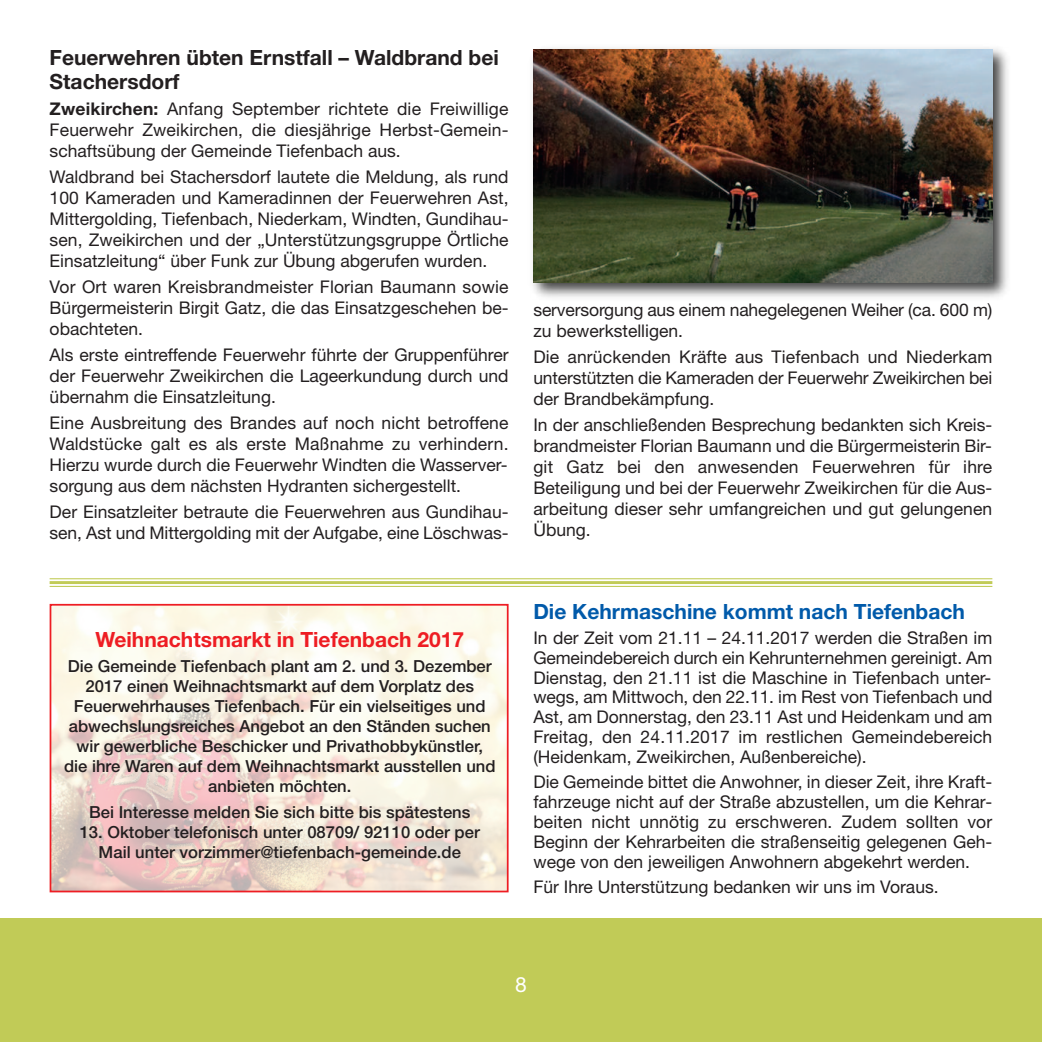
<style>
.page{position:relative;width:1042px;height:1042px;background:#fff}
.page>*{position:absolute;margin:0;border:0;box-sizing:border-box;transform-origin:0 0}
.t1{font:700 21px/24.5px "Helvetica Neue";color:#231f20}
.t2{font:700 21px "Helvetica Neue";color:#015aaa}
.t3{font:700 21px "Helvetica Neue";color:#ee1d23}
.t4{font:21px "Helvetica Neue";color:#fff}
.t5{font:17.5px/21px "Helvetica Neue";color:#231f20;text-align:justify}
.t6{font:500 16.62px/20.1px "Helvetica Neue";color:#231f20;text-align:center}
.s1{font-weight:700}
</style>
<div class="page">
<div style="left:0;top:918px;width:1042px;height:124px;background:#c1cb57"></div>
<img style="left:532px;top:48px;width:476px;height:249px">
<img style="left:533px;top:50px;width:459px;height:232px">
<img style="left:53px;top:607px;width:452px;height:282px">
<div style="left:50px;top:604px;width:458px;height:288px;border:2px solid #ee1d23"></div>
<hr style="left:50px;top:578px;width:942px;height:1px;background:#c1cb57">
<hr style="left:50px;top:581px;width:942px;height:3px;background:#c1cb57">
<hr style="left:50px;top:586px;width:942px;height:1px;background:#c1cb57">
<p class="t1" style="left:50px;top:47px;width:451px">Feuerwehren übten Ernstfall – Waldbrand bei<br>Stachersdorf</p>
<p class="t5" style="left:50px;top:100px;width:460px"><span class="s1">Zweikirchen:</span> Anfang September richtete die Freiwillige Feuerwehr Zweikirchen, die diesjährige Herbst-Gemein&shy;schaftsübung der Gemeinde Tiefenbach aus.</p>
<p class="t5" style="left:50px;top:168px;width:460px">Waldbrand bei Stachersdorf lautete die Meldung, als rund 100 Kameraden und Kameradinnen der Feuerwehren Ast, Mittergolding, Tiefenbach, Niederkam, Windten, Gundihau&shy;sen, Zweikirchen und der „Unterstützungsgruppe Örtliche Einsatzleitung“ über Funk zur Übung abgerufen wurden.</p>
<p class="t5" style="left:50px;top:278px;width:460px">Vor Ort waren Kreisbrandmeister Florian Baumann sowie Bürgermeisterin Birgit Gatz, die das Einsatzgeschehen be&shy;obachteten.</p>
<p class="t5" style="left:50px;top:346px;width:460px">Als erste eintreffende Feuerwehr führte der Gruppenführer der Feuerwehr Zweikirchen die Lageerkundung durch und übernahm die Einsatzleitung.</p>
<p class="t5" style="left:50px;top:414px;width:460px">Eine Ausbreitung des Brandes auf noch nicht betroffene Waldstücke galt es als erste Maßnahme zu verhindern.<br>Hierzu wurde durch die Feuerwehr Windten die Wasserver&shy;sorgung aus dem nächsten Hydranten sichergestellt.</p>
<p class="t5" style="left:50px;top:503px;width:460px">Der Einsatzleiter betraute die Feuerwehren aus Gundihau&shy;sen, Ast und Mittergolding mit der Aufgabe, eine Löschwas-</p>
<p class="t3" style="left:95px;top:631px;width:370px">Weihnachtsmarkt in Tiefenbach 2017</p>
<p class="t6" style="left:64px;top:657px;width:433px">Die Gemeinde Tiefenbach plant am 2. und 3. Dezember 2017 einen Weihnachtsmarkt auf dem Vorplatz des Feuerwehrhauses Tiefenbach. Für ein vielseitiges und abwechslungsreiches Angebot an den Ständen suchen wir gewerbliche Beschicker und Privathobbykünstler, die ihre Waren auf dem Weihnachtsmarkt ausstellen und anbieten möchten.</p>
<p class="t6" style="left:89px;top:803px;width:383px">Bei Interesse melden Sie sich bitte bis spätestens</p>
<p class="t6" style="left:80px;top:823px;width:402px">13. Oktober telefonisch unter 08709/ 92110 oder per<br>Mail unter vorzimmer@tiefenbach-gemeinde.de</p>
<p class="t5" style="left:533px;top:301px;width:460px">serversorgung aus einem nahegelegenen Weiher (ca. 600 m) zu bewerkstelligen.</p>
<p class="t5" style="left:533px;top:348px;width:460px">Die anrückenden Kräfte aus Tiefenbach und Niederkam unterstützten die Kameraden der Feuerwehr Zweikirchen bei der Brandbekämpfung.</p>
<p class="t5" style="left:533px;top:416px;width:460px">In der anschließenden Besprechung bedankten sich Kreis&shy;brandmeister Florian Baumann und die Bürgermeisterin Bir&shy;git Gatz bei den anwesenden Feuerwehren für ihre Beteiligung und bei der Feuerwehr Zweikirchen für die Aus&shy;arbeitung dieser sehr umfangreichen und gut gelungenen Übung.</p>
<p class="t2" style="left:533px;top:604px;width:433px">Die Kehrmaschine kommt nach Tiefenbach</p>
<p class="t5" style="left:533px;top:629px;width:460px;line-height:19.9px">In der Zeit vom 21.11 – 24.11.2017 werden die Straßen im Gemeindebereich durch ein Kehrunternehmen gereinigt. Am Dienstag, den 21.11 ist die Maschine in Tiefenbach unter&shy;wegs, am Mittwoch, den 22.11. im Rest von Tiefenbach und Ast, am Donnerstag, den 23.11 Ast und Heidenkam und am Freitag, den 24.11.2017 im restlichen Gemeindebereich (Heidenkam, Zweikirchen, Außenbereiche).</p>
<p class="t5" style="left:533px;top:773px;width:460px;line-height:19.9px">Die Gemeinde bittet die Anwohner, in dieser Zeit, ihre Kraft&shy;fahrzeuge nicht auf der Straße abzustellen, um die Kehrar&shy;beiten nicht unnötig zu erschweren. Zudem sollten vor Beginn der Kehrarbeiten die straßenseitig gelegenen Geh&shy;wege von den jeweiligen Anwohnern abgekehrt werden.</p>
<p class="t5" style="left:533px;top:877px;width:407px">Für Ihre Unterstützung bedanken wir uns im Voraus.</p>
<p class="t4" style="left:515px;top:977px;width:13px">8</p>
</div>
